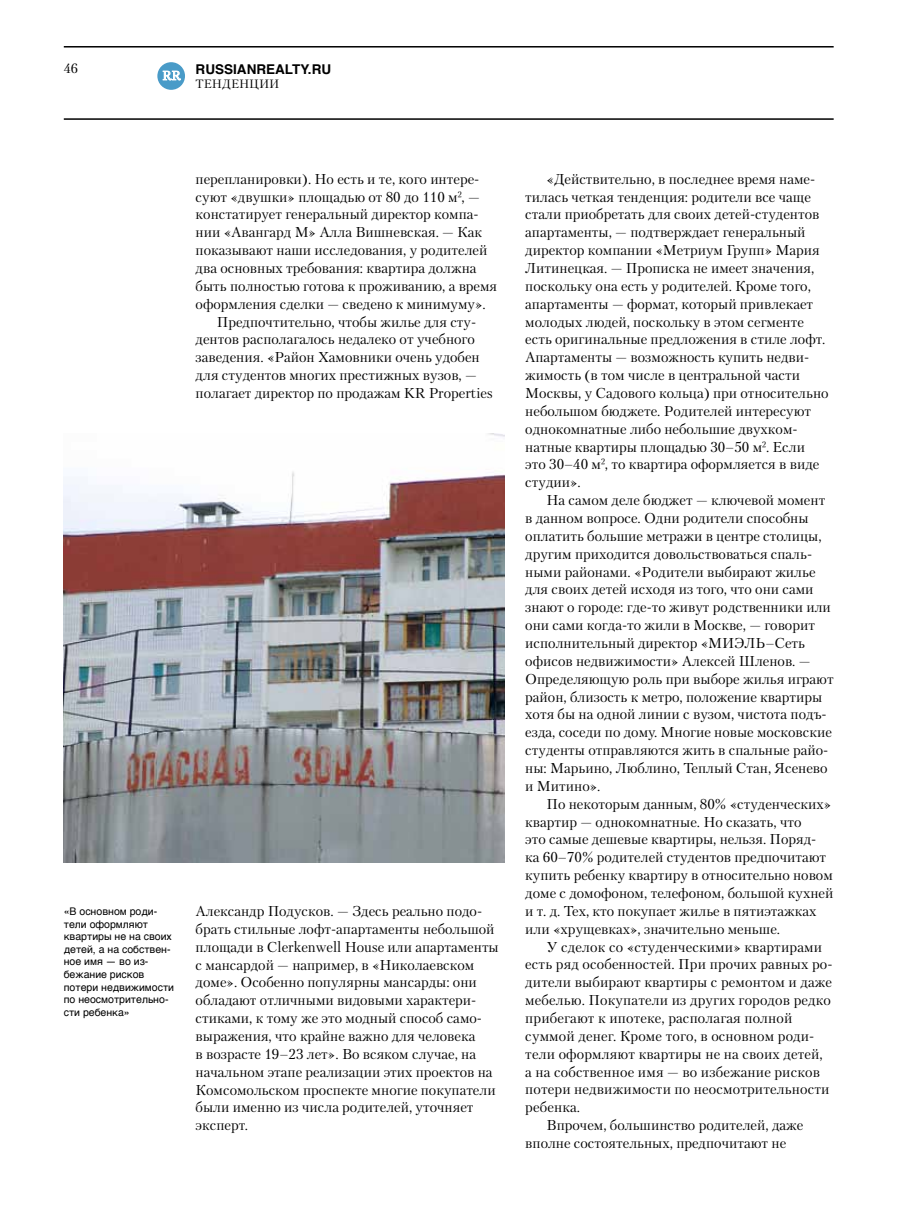
<style>
.page{position:relative;width:923px;height:1212px;background:#fff}
.page>*{position:absolute;margin:0;border:0;box-sizing:border-box;transform-origin:0 0}
.t1{font:14.25px/17.9px "Petersburg TF";color:#000}
.t2{font:700 13.5px "Helvetica TF";color:#000}
.t3{font:13.5px "Petersburg TF";color:#000}
.t4{font:12.6px "Petersburg TF";color:#fff}
.t5{font:12px "Petersburg TF";color:#000}
.t6{font:10.5px/12.6px "Helvetica TF";color:#000}
</style>
<div class="page">
<hr style="left:64px;top:118px;width:769px;height:2px;background:#000">
<hr style="left:64px;top:46px;width:769px;height:2px;background:#000">
<div style="left:157px;top:62px;width:28px;height:28px;background:#499bc8;border-radius:50%"></div>
<svg style="left:163px;top:71px;width:18px;height:9px"></svg>
<img style="left:64px;top:434px;width:440px;height:428px">
<p class="t3" style="left:64px;top:60px;width:16px">46</p>
<p class="t2" style="left:196px;top:58px;width:137px">RUSSIANREALTY.RU</p>
<p class="t5" style="left:196px;top:77px;width:85px">Тенденции</p>
<p class="t4" style="left:162px;top:68px;width:20px">RR</p>
<p class="t1" style="left:196px;top:170px;width:285px">перепланировки). Но есть и те, кого интере-</p>
<p class="t1" style="left:196px;top:187px;width:285px">суют «двушки» площадью от 80 до 110 м², —</p>
<p class="t1" style="left:196px;top:205px;width:284px">констатирует генеральный директор компа-</p>
<p class="t1" style="left:196px;top:223px;width:288px">нии «Авангард М» Алла Вишневская. — Как</p>
<p class="t1" style="left:196px;top:241px;width:293px">показывают наши исследования, у родителей</p>
<p class="t1" style="left:196px;top:259px;width:282px">два основных требования: квартира должна</p>
<p class="t1" style="left:196px;top:277px;width:303px">быть полностью готова к проживанию, а время</p>
<p class="t1" style="left:196px;top:294px;width:292px">оформления сделки — сведено к минимуму».</p>
<p class="t1" style="left:217px;top:312px;width:261px">Предпочтительно, чтобы жилье для сту-</p>
<p class="t1" style="left:196px;top:330px;width:281px">дентов располагалось недалеко от учебного</p>
<p class="t1" style="left:196px;top:348px;width:286px">заведения. «Район Хамовники очень удобен</p>
<p class="t1" style="left:196px;top:366px;width:283px">для студентов многих престижных вузов, —</p>
<p class="t1" style="left:196px;top:384px;width:298px">полагает директор по продажам KR Properties</p>
<p class="t6" style="left:64px;top:905px;width:112px">«В основном роди&shy;тели оформляют квартиры не на своих детей, а на собствен&shy;ное имя — во из&shy;бежание рисков потери недвижимости по неосмотрительно&shy;сти ребенка»</p>
<p class="t1" style="left:196px;top:902px;width:305px">Александр Подусков. — Здесь реально подо&shy;брать стильные лофт-апартаменты небольшой площади в Clerkenwell House или апартаменты с мансардой — например, в «Николаевском доме». Особенно популярны мансарды: они обладают отличными видовыми характери&shy;стиками, к тому же это модный способ само&shy;выражения, что крайне важно для человека<br>в возрасте 19–23 лет». Во всяком случае, на начальном этапе реализации этих проектов на Комсомольском проспекте многие покупатели были именно из числа родителей, уточняет эксперт.</p>
<p class="t1" style="left:525px;top:169px;width:305px;text-indent:21px">«Действительно, в последнее время наме&shy;тилась четкая тенденция: родители все чаще стали приобретать для своих детей-студентов апартаменты, — подтверждает генеральный директор компании «Метриум Групп» Мария Литинецкая. — Прописка не имеет значения, поскольку она есть у родителей. Кроме того, апартаменты — формат, который привлекает молодых людей, поскольку в этом сегменте есть оригинальные предложения в стиле лофт.<br>Апартаменты — возможность купить недви&shy;жимость (в том числе в центральной части Москвы, у Садового кольца) при относительно небольшом бюджете. Родителей интересуют однокомнатные либо небольшие двухком&shy;натные квартиры площадью 30–50 м². Если это 30–40 м², то квартира оформляется в виде студии».</p>
<p class="t1" style="left:525px;top:491px;width:310px;text-indent:21px">На самом деле бюджет — ключевой момент в данном вопросе. Одни родители способны оплатить большие метражи в центре столицы, другим приходится довольствоваться спаль&shy;ными районами. «Родители выбирают жилье для своих детей исходя из того, что они сами знают о городе: где-то живут родственники или они сами когда-то жили в Москве, — говорит исполнительный директор «МИЭЛЬ–Сеть офисов недвижимости» Алексей Шленов. — Определяющую роль при выборе жилья играют район, близость к метро, положение квартиры хотя бы на одной линии с вузом, чистота подъ&shy;езда, соседи по дому. Многие новые московские студенты отправляются жить в спальные райо&shy;ны: Марьино, Люблино, Теплый Стан, Ясенево и Митино».</p>
<p class="t1" style="left:525px;top:794px;width:309px;text-indent:21px">По некоторым данным, 80% «студенческих» квартир — однокомнатные. Но сказать, что<br>это самые дешевые квартиры, нельзя. Поряд&shy;ка 60–70% родителей студентов предпочитают купить ребенку квартиру в относительно новом доме с домофоном, телефоном, большой кухней и т. д. Тех, кто покупает жилье в пятиэтажках или «хрущевках», значительно меньше.</p>
<p class="t1" style="left:546px;top:937px;width:277px">У сделок со «студенческими» квартирами</p>
<p class="t1" style="left:525px;top:955px;width:309px">есть ряд особенностей. При прочих равных ро-</p>
<p class="t1" style="left:525px;top:973px;width:308px">дители выбирают квартиры с ремонтом и даже</p>
<p class="t1" style="left:525px;top:991px;width:307px">мебелью. Покупатели из других городов редко</p>
<p class="t1" style="left:525px;top:1009px;width:269px">прибегают к ипотеке, располагая полной</p>
<p class="t1" style="left:525px;top:1027px;width:291px">суммой денег. Кроме того, в основном роди-</p>
<p class="t1" style="left:525px;top:1044px;width:299px">тели оформляют квартиры не на своих детей,</p>
<p class="t1" style="left:525px;top:1062px;width:296px">а на собственное имя — во избежание рисков</p>
<p class="t1" style="left:525px;top:1080px;width:306px">потери недвижимости по неосмотрительности</p>
<p class="t1" style="left:525px;top:1098px;width:56px">ребенка.</p>
<p class="t1" style="left:546px;top:1116px;width:258px">Впрочем, большинство родителей, даже</p>
<p class="t1" style="left:525px;top:1134px;width:262px">вполне состоятельных, предпочитают не</p>
</div>
